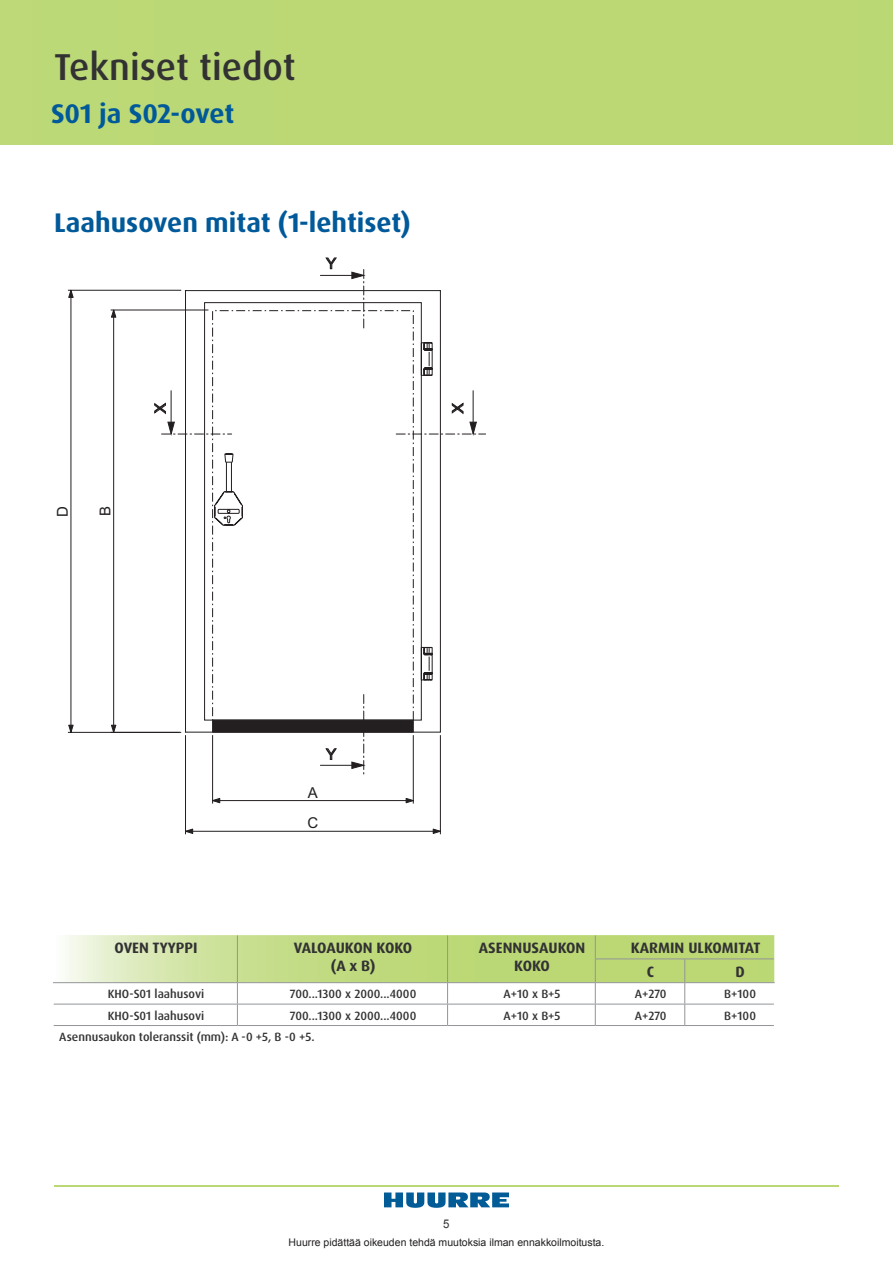
<style>
.page{position:relative;width:893px;height:1263px;background:#fff}
.page>*{position:absolute;margin:0;border:0;box-sizing:border-box;transform-origin:0 0}
.t1{font:500 37.5px "Dax OT";color:#333233}
.DAX_headline_2{font:700 27px "Dax OT";color:#005999}
.DAX_medium_text_smal{font:700 15px "Dax OT";color:#333233}
.t2{font:15px/30.8px "Arial";color:#231f20}
.DAX_medium_text_smal-2{font:500 12px "Dax OT";color:#333233}
.DAX_text_small_table{font:500 12px "Dax OT";color:#333233}
.t3{font:12px "Arial";color:#333233;scale:.95 1}
.t4{font:10.5px "Arial";color:#231f20}
</style>
<div class="page">
<div style="left:0;top:0;width:893px;height:145px;background:#bbd875"></div>
<svg style="left:384px;top:1192px;width:125px;height:16px"></svg>
<hr style="left:54px;top:1186px;width:785px;height:1px;background:#bad874">
<svg style="left:185px;top:290px;width:256px;height:442px"></svg>
<svg style="left:214px;top:348px;width:216px;height:325px"></svg>
<hr style="left:171px;top:390px;width:1px;height:34px;background:#231f20">
<svg style="left:162px;top:422px;width:70px;height:14px"></svg>
<hr style="left:320px;top:275px;width:34px;height:1px;background:#231f20">
<hr style="left:320px;top:765px;width:34px;height:1px;background:#231f20">
<hr style="left:473px;top:390px;width:1px;height:34px;background:#231f20">
<svg style="left:396px;top:422px;width:90px;height:14px"></svg>
<svg style="left:154px;top:403px;width:12px;height:11px"></svg>
<svg style="left:452px;top:403px;width:12px;height:11px"></svg>
<svg style="left:351px;top:694px;width:14px;height:81px"></svg>
<svg style="left:351px;top:269px;width:14px;height:59px"></svg>
<svg style="left:325px;top:258px;width:12px;height:11px"></svg>
<svg style="left:325px;top:748px;width:12px;height:12px"></svg>
<hr style="left:111px;top:310px;width:97px;height:1px;background:#231f20">
<hr style="left:113px;top:310px;width:1px;height:422px;background:#231f20">
<svg style="left:111px;top:309px;width:5px;height:9px"></svg>
<svg style="left:111px;top:725px;width:5px;height:7px"></svg>
<hr style="left:68px;top:290px;width:113px;height:1px;background:#231f20">
<hr style="left:68px;top:732px;width:113px;height:1px;background:#231f20">
<hr style="left:71px;top:290px;width:1px;height:442px;background:#231f20">
<svg style="left:68px;top:289px;width:6px;height:9px"></svg>
<svg style="left:68px;top:725px;width:6px;height:8px"></svg>
<div style="left:212px;top:720px;width:201px;height:12px;background:#231f20"></div>
<hr style="left:212px;top:735px;width:1px;height:68px;background:#231f20">
<hr style="left:413px;top:735px;width:1px;height:68px;background:#231f20">
<hr style="left:213px;top:800px;width:200px;height:1px;background:#231f20">
<svg style="left:212px;top:798px;width:8px;height:5px"></svg>
<svg style="left:406px;top:798px;width:8px;height:5px"></svg>
<hr style="left:185px;top:735px;width:1px;height:99px;background:#231f20">
<hr style="left:440px;top:735px;width:1px;height:99px;background:#231f20">
<hr style="left:185px;top:831px;width:255px;height:1px;background:#231f20">
<svg style="left:186px;top:828px;width:7px;height:6px"></svg>
<svg style="left:433px;top:829px;width:8px;height:5px"></svg>
<hr style="left:685px;top:982px;width:90px;height:1px;background:#939598">
<svg style="left:53px;top:935px;width:721px;height:90px"></svg>
<hr style="left:54px;top:1025px;width:183px;height:1px;background:#939598">
<hr style="left:237px;top:1025px;width:211px;height:1px;background:#939598">
<hr style="left:448px;top:1025px;width:147px;height:1px;background:#939598">
<hr style="left:595px;top:1025px;width:90px;height:1px;background:#939598">
<hr style="left:685px;top:1025px;width:89px;height:1px;background:#939598">
<h1 class="t1" style="left:54px;top:44px;width:243px">Tekniset tiedot</h1>
<p class="DAX_headline_2" style="left:51px;top:97px;width:185px">S01 ja S02-ovet</p>
<p class="DAX_headline_2" style="left:54px;top:205px;width:358px">Laahusoven mitat (1-lehtiset)</p>
<p class="t2" style="left:326px;top:248px;width:12px">Y</p>
<p class="t2" style="left:47px;top:517px;width:12px;rotate:-90deg">D</p>
<p class="t2" style="left:90px;top:516px;width:12px;rotate:-90deg">B</p>
<p class="t2" style="left:145px;top:413px;width:12px;rotate:-90deg">X</p>
<p class="t2" style="left:442px;top:413px;width:12px;rotate:-90deg">X</p>
<p class="t2" style="left:326px;top:739px;width:12px">Y</p>
<p class="t2" style="left:308px;top:777px;width:12px">A<br>C</p>
<p class="DAX_medium_text_smal" style="left:115px;top:938px;width:84px">OVEN TYYPPI</p>
<p class="DAX_medium_text_smal" style="left:294px;top:938px;width:120px">VALOAUKON KOKO</p>
<p class="DAX_medium_text_smal" style="left:331px;top:956px;width:46px">(A x B)</p>
<p class="DAX_medium_text_smal" style="left:479px;top:938px;width:108px">ASENNUSAUKON</p>
<p class="DAX_medium_text_smal" style="left:514px;top:956px;width:37px">KOKO</p>
<p class="DAX_medium_text_smal" style="left:631px;top:938px;width:131px">KARMIN ULKOMITAT</p>
<p class="DAX_medium_text_smal" style="left:647px;top:962px;width:9px">C</p>
<p class="DAX_medium_text_smal" style="left:735px;top:962px;width:11px">D</p>
<p class="DAX_medium_text_smal-2" style="left:108px;top:986px;width:98px">KHO-S01 laahusovi</p>
<p class="DAX_medium_text_smal-2" style="left:290px;top:986px;width:128px">700...1300 x 2000...4000</p>
<p class="DAX_medium_text_smal-2" style="left:503px;top:986px;width:59px">A+10 x B+5</p>
<p class="DAX_medium_text_smal-2" style="left:635px;top:986px;width:33px">A+270</p>
<p class="DAX_medium_text_smal-2" style="left:724px;top:986px;width:33px">B+100</p>
<p class="DAX_medium_text_smal-2" style="left:108px;top:1008px;width:98px">KHO-S01 laahusovi</p>
<p class="DAX_medium_text_smal-2" style="left:290px;top:1008px;width:128px">700...1300 x 2000...4000</p>
<p class="DAX_medium_text_smal-2" style="left:503px;top:1008px;width:59px">A+10 x B+5</p>
<p class="DAX_medium_text_smal-2" style="left:635px;top:1008px;width:33px">A+270</p>
<p class="DAX_medium_text_smal-2" style="left:724px;top:1008px;width:33px">B+100</p>
<p class="DAX_text_small_table" style="left:59px;top:1029px;width:257px">Asennusaukon toleranssit (mm): A -0 +5, B -0 +5.</p>
<p class="t3" style="left:443px;top:1216px;width:8px">5</p>
<p class="t4" style="left:289px;top:1236px;width:317px">Huurre pidättää oikeuden tehdä muutoksia ilman ennakkoilmoitusta.</p>
</div>
